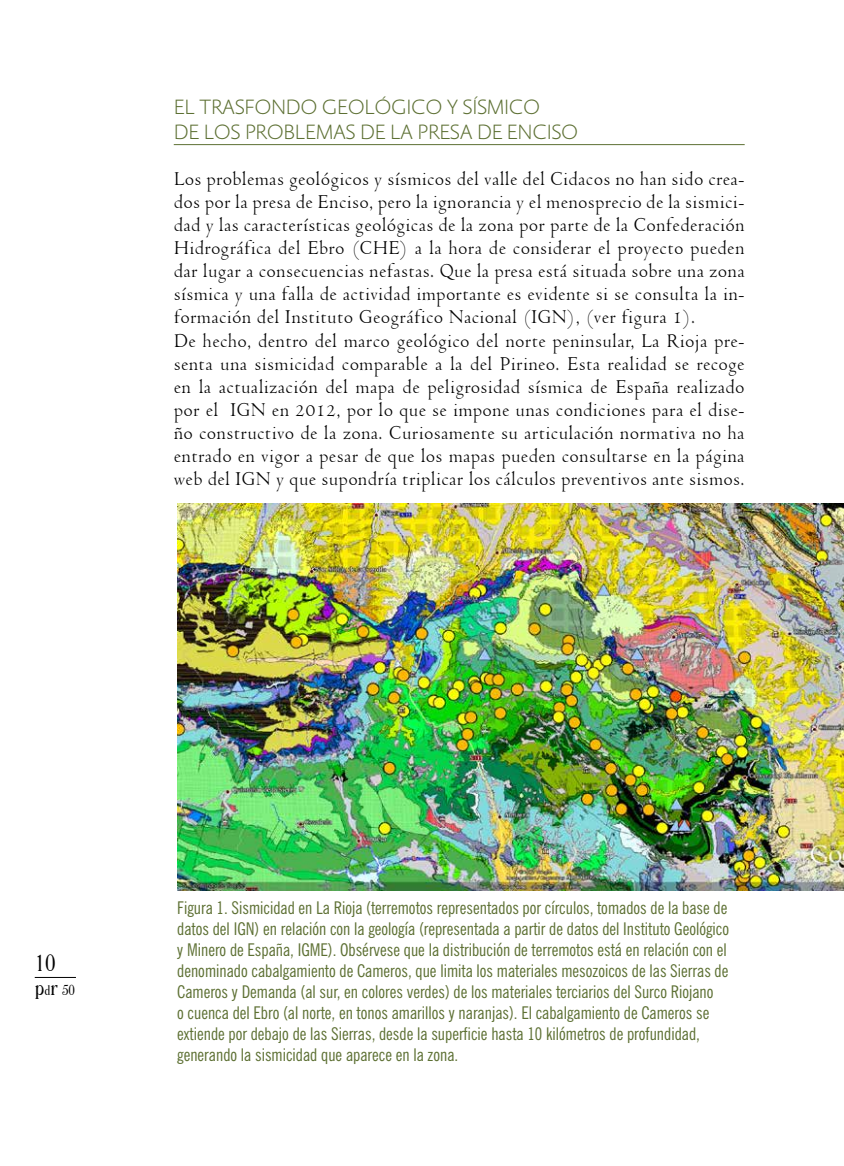
<style>
.page{position:relative;width:844px;height:1166px;background:#fff}
.page>*{position:absolute;margin:0;border:0;box-sizing:border-box;transform-origin:0 0}
.t1{font:300 condensed 22.75px "Windsor BT";color:#000}
.t2{font:21px/23.1px "Venetian 301 BT";letter-spacing:.01em;color:#000;scale:.95 1}
.t3{font:100 21px/25.2px "Absara Sans";letter-spacing:-.02em;color:#5d7033}
.t4{font:condensed 17.5px/21px "News Gothic BT";color:#5d7033}
.t5{font:300 condensed 14px "Windsor BT";color:#000}
.s1{font-size:22.75px}
</style>
<div class="page">
<hr style="left:35px;top:977px;width:41px;height:1px;background:#000">
<hr style="left:174px;top:144px;width:570px;height:1px;background:#5d7033">
<img style="left:177px;top:504px;width:666px;height:386px">
<p class="t3" style="left:174px;top:96px;width:406px">EL TRASFONDO GEOLÓGICO Y SÍSMICO<br>DE LOS PROBLEMAS DE LA PRESA DE ENCISO</p>
<p class="t2" style="left:174px;top:167px;width:602px">Los problemas geológicos y sísmicos del valle del Cidacos no han sido crea&shy;dos por la presa de Enciso, pero la ignorancia y el menosprecio de la sismici&shy;dad y las características geológicas de la zona por parte de la Confederación Hidrográfica del Ebro (CHE) a la hora de considerar el proyecto pueden dar lugar a consecuencias nefastas. Que la presa está situada sobre una zona sísmica y una falla de actividad importante es evidente si se consulta la in&shy;formación del Instituto Geográfico Nacional (IGN), (ver figura 1).<br>De hecho, dentro del marco geológico del norte peninsular, La Rioja pre&shy;senta una sismicidad comparable a la del Pirineo. Esta realidad se recoge en la actualización del mapa de peligrosidad sísmica de España realizado por el IGN en 2012, por lo que se impone unas condiciones para el dise&shy;ño constructivo de la zona. Curiosamente su articulación normativa no ha entrado en vigor a pesar de que los mapas pueden consultarse en la página web del IGN y que supondría triplicar los cálculos preventivos ante sismos.</p>
<p class="t1" style="left:35px;top:948px;width:23px">10</p>
<p class="t5" style="left:35px;top:981px;width:42px"><span class="s1">p</span>d<span class="s1">r</span> 50</p>
<p class="t4" style="left:177px;top:897px;width:553px">Figura 1. Sismicidad en La Rioja (terremotos representados por círculos, tomados de la base de datos del IGN) en relación con la geología (representada a partir de datos del Instituto Geológico y Minero de España, IGME). Obsérvese que la distribución de terremotos está en relación con el denominado cabalgamiento de Cameros, que limita los materiales mesozoicos de las Sierras de Cameros y Demanda (al sur, en colores verdes) de los materiales terciarios del Surco Riojano<br>o cuenca del Ebro (al norte, en tonos amarillos y naranjas). El cabalgamiento de Cameros se extiende por debajo de las Sierras, desde la superficie hasta 10 kilómetros de profundidad, generando la sismicidad que aparece en la zona.</p>
</div>
